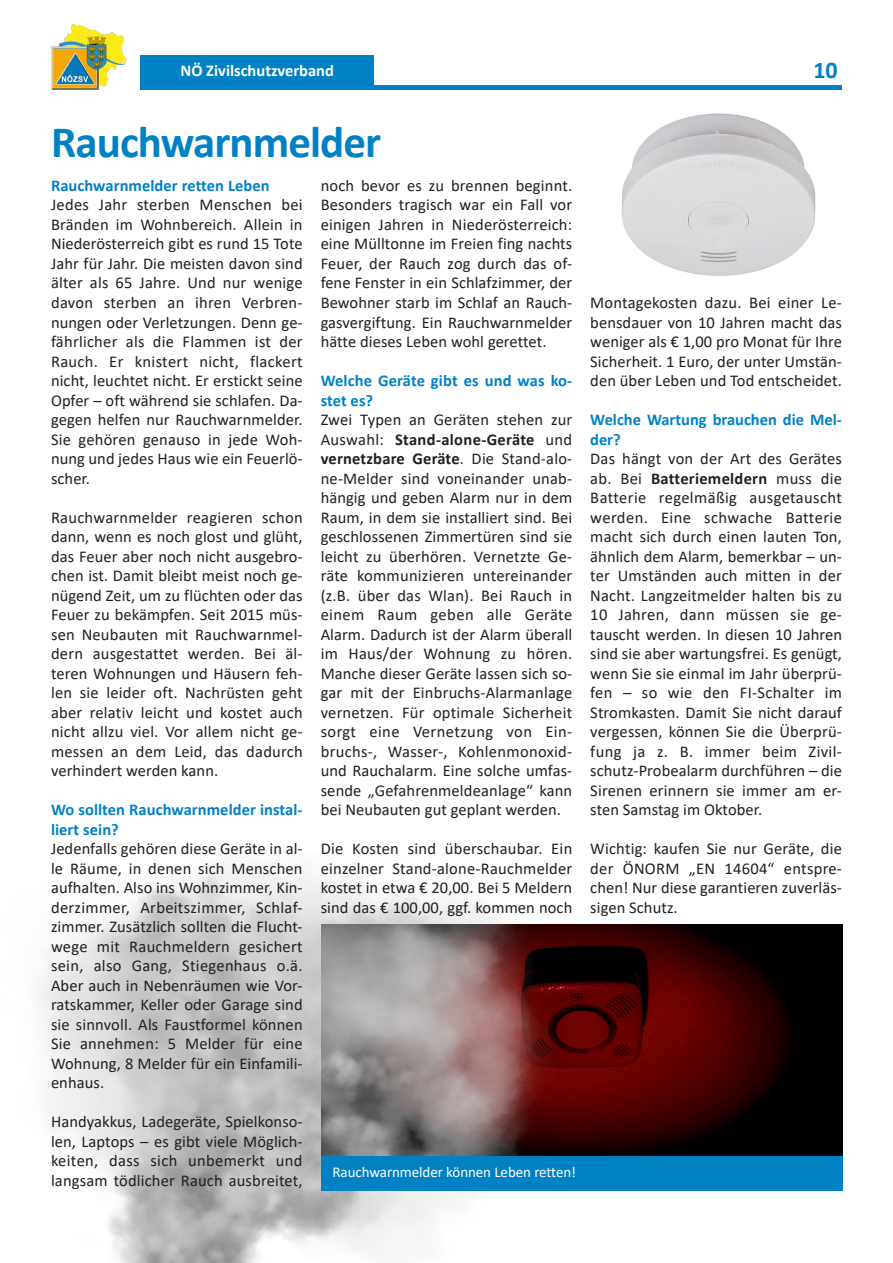
<style>
.page{position:relative;width:893px;height:1263px;background:#fff}
.page>*{position:absolute;margin:0;border:0;box-sizing:border-box;transform-origin:0 0}
.t1{font:700 45px "Calibri";letter-spacing:-.02em;color:#0081c4}
.t2{font:700 24px "Calibri";color:#0081c4}
.t3{font:16.5px/19.5px "Calibri";letter-spacing:.005em;color:#231f20;text-align:justify}
.t4{font:700 16.5px/19.5px "Calibri";letter-spacing:.005em;color:#0081c4}
.t5{font:700 16.5px "Calibri";color:#fff}
.t6{font:15px "Calibri";letter-spacing:-.005em;color:#fff}
.s1{font-weight:700}
</style>
<div class="page">
<img style="left:591px;top:924px;width:251px;height:233px">
<img style="left:39px;top:865px;width:552px;height:398px">
<img style="left:621px;top:114px;width:195px;height:161px">
<div style="left:321px;top:1157px;width:521px;height:34px;background:#0081c4"></div>
<img style="left:51px;top:24px;width:76px;height:66px">
<hr style="left:140px;top:85px;width:702px;height:4px;background:#0081c4">
<div style="left:140px;top:56px;width:234px;height:33px;background:#0081c4"></div>
<p class="t5" style="left:180px;top:59px;width:155px">NÖ Zivilschutzverband</p>
<h2 class="t2" style="left:813px;top:53px;width:26px">10</h2>
<p class="t1" style="left:51px;top:110px;width:332px">Rauchwarnmelder</p>
<p class="t4" style="left:51px;top:176px;width:220px">Rauchwarnmelder retten Leben</p>
<p class="t3" style="left:51px;top:195px;width:253px">Jedes Jahr sterben Menschen bei Bränden im Wohnbereich. Allein in Niederösterreich gibt es rund 15 Tote Jahr für Jahr. Die meisten davon sind älter als 65 Jahre. Und nur wenige davon sterben an ihren Verbren&shy;nungen oder Verletzungen. Denn ge&shy;fährlicher als die Flammen ist der Rauch. Er knistert nicht, flackert nicht, leuchtet nicht. Er erstickt seine Opfer – oft während sie schlafen. Da&shy;gegen helfen nur Rauchwarnmelder.<br>Sie gehören genauso in jede Woh&shy;nung und jedes Haus wie ein Feuerlö&shy;scher.</p>
<p class="t3" style="left:51px;top:507px;width:253px">Rauchwarnmelder reagieren schon dann, wenn es noch glost und glüht, das Feuer aber noch nicht ausgebro&shy;chen ist. Damit bleibt meist noch ge&shy;nügend Zeit, um zu flüchten oder das Feuer zu bekämpfen. Seit 2015 müs&shy;sen Neubauten mit Rauchwarnmel&shy;dern ausgestattet werden. Bei äl&shy;teren Wohnungen und Häusern feh&shy;len sie leider oft. Nachrüsten geht aber relativ leicht und kostet auch nicht allzu viel. Vor allem nicht ge&shy;messen an dem Leid, das dadurch verhindert werden kann.</p>
<p class="t4" style="left:51px;top:800px;width:253px">Wo sollten Rauchwarnmelder instal&shy;liert sein?</p>
<p class="t3" style="left:51px;top:838px;width:253px">Jedenfalls gehören diese Geräte in al&shy;le Räume, in denen sich Menschen aufhalten. Also ins Wohnzimmer, Kin&shy;derzimmer, Arbeitszimmer, Schlaf&shy;zimmer. Zusätzlich sollten die Flucht&shy;wege mit Rauchmeldern gesichert sein, also Gang, Stiegenhaus o.ä.<br>Aber auch in Nebenräumen wie Vor&shy;ratskammer, Keller oder Garage sind sie sinnvoll. Als Faustformel können Sie annehmen: 5 Melder für eine Wohnung, 8 Melder für ein Einfamili&shy;enhaus.</p>
<p class="t3" style="left:51px;top:1111px;width:253px">Handyakkus, Ladegeräte, Spielkonso&shy;len, Laptops – es gibt viele Möglich&shy;keiten, dass sich unbemerkt und langsam tödlicher Rauch ausbreitet,</p>
<p class="t3" style="left:321px;top:175px;width:253px">noch bevor es zu brennen beginnt.<br>Besonders tragisch war ein Fall vor einigen Jahren in Niederösterreich: eine Mülltonne im Freien fing nachts Feuer, der Rauch zog durch das of&shy;fene Fenster in ein Schlafzimmer, der Bewohner starb im Schlaf an Rauch&shy;gasvergiftung. Ein Rauchwarnmelder hätte dieses Leben wohl gerettet.</p>
<p class="t4" style="left:321px;top:371px;width:253px">Welche Geräte gibt es und was ko&shy;stet es?</p>
<p class="t3" style="left:321px;top:409px;width:253px">Zwei Typen an Geräten stehen zur Auswahl: <span class="s1">Stand-alone-Geräte</span> und <span class="s1">vernetzbare Geräte</span>. Die Stand-alo&shy;ne-Melder sind voneinander unab&shy;hängig und geben Alarm nur in dem Raum, in dem sie installiert sind. Bei geschlossenen Zimmertüren sind sie leicht zu überhören. Vernetzte Ge&shy;räte kommunizieren untereinander (z.B. über das Wlan). Bei Rauch in einem Raum geben alle Geräte Alarm. Dadurch ist der Alarm überall im Haus/der Wohnung zu hören.<br>Manche dieser Geräte lassen sich so&shy;gar mit der Einbruchs-Alarmanlage vernetzen. Für optimale Sicherheit sorgt eine Vernetzung von Ein&shy;bruchs-, Wasser-, Kohlenmonoxid&shy;und Rauchalarm. Eine solche umfas&shy;sende „Gefahrenmeldeanlage“ kann bei Neubauten gut geplant werden.</p>
<p class="t3" style="left:321px;top:838px;width:253px">Die Kosten sind überschaubar. Ein einzelner Stand-alone-Rauchmelder kostet in etwa € 20,00. Bei 5 Meldern sind das € 100,00, ggf. kommen noch</p>
<p class="t6" style="left:333px;top:1161px;width:245px">Rauchwarnmelder können Leben retten!</p>
<p class="t3" style="left:590px;top:292px;width:253px">Montagekosten dazu. Bei einer Le&shy;bensdauer von 10 Jahren macht das weniger als € 1,00 pro Monat für Ihre Sicherheit. 1 Euro, der unter Umstän&shy;den über Leben und Tod entscheidet.</p>
<p class="t4" style="left:590px;top:410px;width:253px">Welche Wartung brauchen die Mel&shy;der?</p>
<p class="t3" style="left:590px;top:448px;width:253px">Das hängt von der Art des Gerätes ab. Bei <span class="s1">Batteriemeldern</span> muss die Batterie regelmäßig ausgetauscht werden. Eine schwache Batterie macht sich durch einen lauten Ton, ähnlich dem Alarm, bemerkbar – un&shy;ter Umständen auch mitten in der Nacht. Langzeitmelder halten bis zu 10 Jahren, dann müssen sie ge&shy;tauscht werden. In diesen 10 Jahren sind sie aber wartungsfrei. Es genügt, wenn Sie sie einmal im Jahr überprü&shy;fen – so wie den FI-Schalter im Stromkasten. Damit Sie nicht darauf vergessen, können Sie die Überprü&shy;fung ja z. B. immer beim Zivil&shy;schutz-Probealarm durchführen – die Sirenen erinnern sie immer am er&shy;sten Samstag im Oktober.</p>
<p class="t3" style="left:590px;top:838px;width:253px">Wichtig: kaufen Sie nur Geräte, die der ÖNORM „EN 14604“ entspre&shy;chen! Nur diese garantieren zuverläs&shy;sigen Schutz.</p>
</div>
